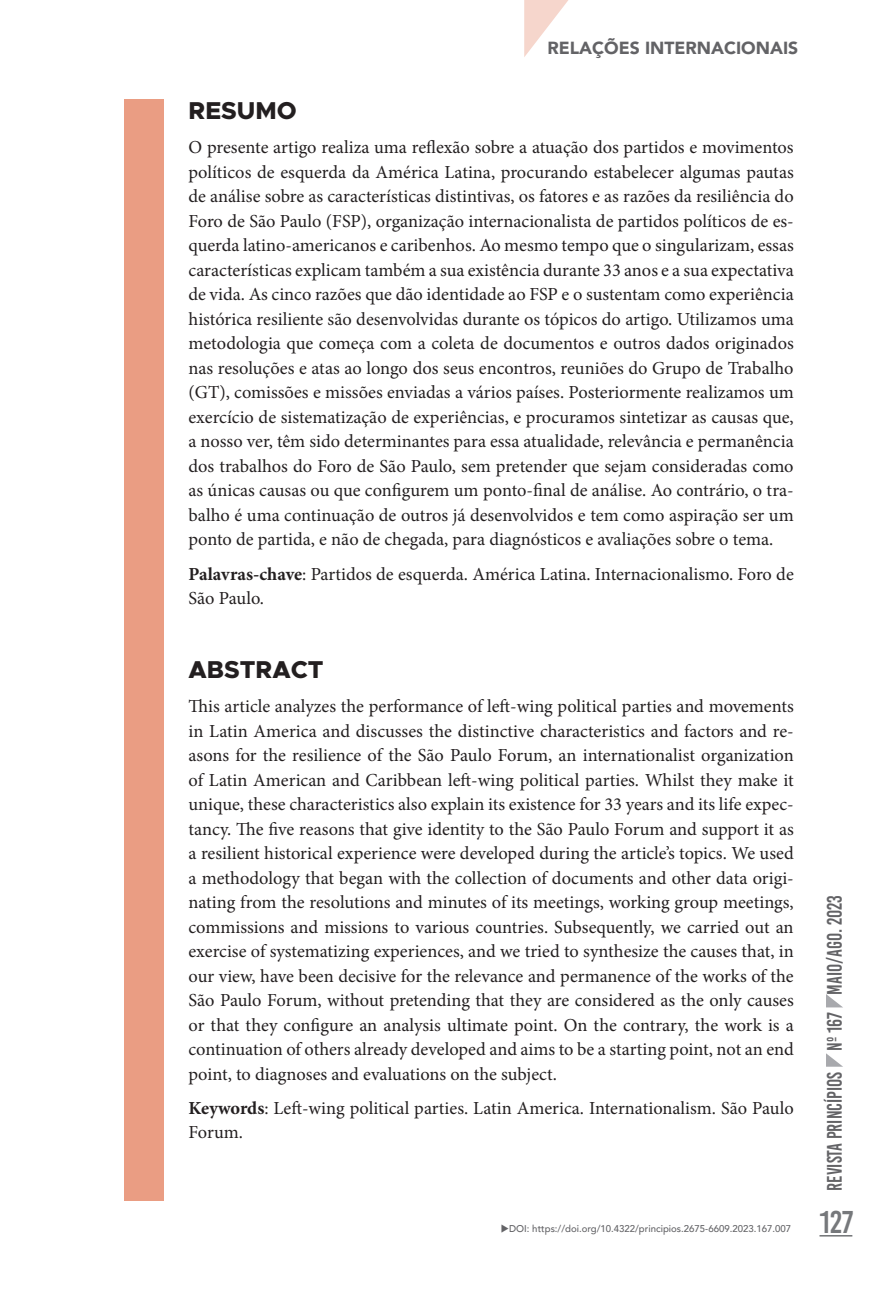
<style>
.page{position:relative;width:893px;height:1290px;background:#fff}
.page>*{position:absolute;margin:0;border:0;box-sizing:border-box;transform-origin:0 0}
.t1{font:31.5px "Bebas Kai";color:#76787b}
.t2{font:800 24.5px "Metropolis";color:#231f20}
.t3{font:21px "Bebas Kai";color:#636366;scale:.9 1}
.t4{font:18.38px/24.5px "Minion Pro";color:#231f20;text-align:justify}
.t5{font:900 17.5px "Avenir";color:#636366}
.t6{font:500 9.8px "Avenir";color:#636366}
.s1{font-weight:700}
</style>
<div class="page">
<hr style="left:819px;top:1235px;width:33px;height:1px;background:#76787b">
<svg style="left:826px;top:1053px;width:17px;height:14px"></svg>
<svg style="left:826px;top:994px;width:17px;height:13px"></svg>
<svg style="left:524px;top:0;width:44px;height:57px"></svg>
<div style="left:124px;top:99px;width:40px;height:1101px;background:#ea9d83"></div>
<p class="t5" style="left:547px;top:33px;width:252px">RELAÇÕES INTERNACIONAIS</p>
<h2 class="t2" style="left:189px;top:95px;width:110px">RESUMO</h2>
<p class="t4" style="left:189px;top:135px;width:607px">O presente artigo realiza uma reflexão sobre a atuação dos partidos e movimentos políticos de esquerda da América Latina, procurando estabelecer algumas pautas de análise sobre as características distintivas, os fatores e as razões da resiliência do Foro de São Paulo (FSP), organização internacionalista de partidos políticos de es&shy;querda latino-americanos e caribenhos. Ao mesmo tempo que o singularizam, essas características explicam também a sua existência durante 33 anos e a sua expectativa de vida. As cinco razões que dão identidade ao FSP e o sustentam como experiência histórica resiliente são desenvolvidas durante os tópicos do artigo. Utilizamos uma metodologia que começa com a coleta de documentos e outros dados originados nas resoluções e atas ao longo dos seus encontros, reuniões do Grupo de Trabalho (GT), comissões e missões enviadas a vários países. Posteriormente realizamos um exercício de sistematização de experiências, e procuramos sintetizar as causas que, a nosso ver, têm sido determinantes para essa atualidade, relevância e permanência dos trabalhos do Foro de São Paulo, sem pretender que sejam consideradas como as únicas causas ou que configurem um ponto-final de análise. Ao contrário, o tra&shy;balho é uma continuação de outros já desenvolvidos e tem como aspiração ser um ponto de partida, e não de chegada, para diagnósticos e avaliações sobre o tema.</p>
<p class="t4" style="left:189px;top:561px;width:607px"><span class="s1">Palavras-chave</span>: Partidos de esquerda. América Latina. Internacionalismo. Foro de<br>São Paulo.</p>
<h2 class="t2" style="left:189px;top:653px;width:137px">ABSTRACT</h2>
<p class="t4" style="left:189px;top:694px;width:607px">This article analyzes the performance of left-wing political parties and movements in Latin America and discusses the distinctive characteristics and factors and re&shy;asons for the resilience of the São Paulo Forum, an internationalist organization of Latin American and Caribbean left-wing political parties. Whilst they make it unique, these characteristics also explain its existence for 33 years and its life expec&shy;tancy. The five reasons that give identity to the São Paulo Forum and support it as a resilient historical experience were developed during the article’s topics. We used a methodology that began with the collection of documents and other data origi&shy;nating from the resolutions and minutes of its meetings, working group meetings, commissions and missions to various countries. Subsequently, we carried out an exercise of systematizing experiences, and we tried to synthesize the causes that, in our view, have been decisive for the relevance and permanence of the works of the São Paulo Forum, without pretending that they are considered as the only causes or that they configure an analysis ultimate point. On the contrary, the work is a continuation of others already developed and aims to be a starting point, not an end point, to diagnoses and evaluations on the subject.</p>
<p class="t4" style="left:189px;top:1096px;width:607px"><span class="s1">Keywords</span>: Left-wing political parties. Latin America. Internationalism. São Paulo<br>Forum.</p>
<p class="t6" style="left:501px;top:1220px;width:292px">◆DOI: https://doi.org/10.4322/principios.2675-6609.2023.167.007</p>
<p class="t3" style="left:823px;top:1191px;width:330px;rotate:-90deg">Revista Princípios nº 167 MAIO/AGO. 2023</p>
<h1 class="t1" style="left:819px;top:1205px;width:35px">127</h1>
</div>
